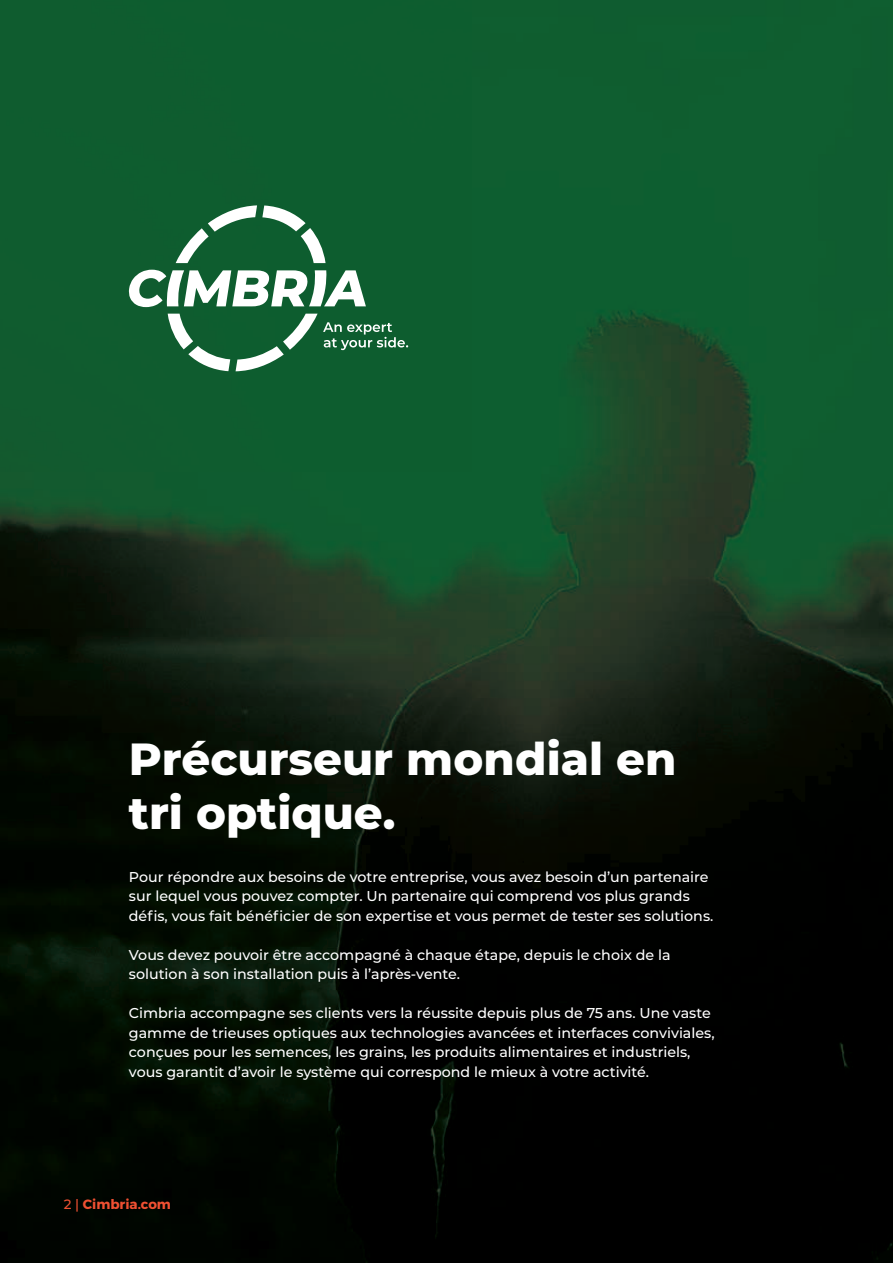
<style>
.page{position:relative;width:893px;height:1263px;background:#fff}
.page>*{position:absolute;margin:0;border:0;box-sizing:border-box;transform-origin:0 0}
.t1{font:800 45px/54px "Montserrat";color:#fff}
.t2{font:500 14.25px/19.5px "Montserrat";color:#fff}
.t3{font:700 13.5px "Montserrat";color:#ef5032}
.s1{font-weight:500}
</style>
<div class="page">
<img style="left:0;top:0;width:893px;height:1263px">
<svg style="left:129px;top:270px;width:237px;height:37px"></svg>
<svg style="left:176px;top:205px;width:150px;height:58px"></svg>
<svg style="left:168px;top:314px;width:62px;height:57px"></svg>
<svg style="left:236px;top:314px;width:172px;height:57px"></svg>
<h1 class="t1" style="left:129px;top:730px;width:549px">Précurseur mondial en tri optique.</h1>
<p class="t2" style="left:129px;top:866px;width:586px">Pour répondre aux besoins de votre entreprise, vous avez besoin d’un partenaire sur lequel vous pouvez compter. Un partenaire qui comprend vos plus grands défis, vous fait bénéficier de son expertise et vous permet de tester ses solutions.</p>
<p class="t2" style="left:129px;top:944px;width:543px">Vous devez pouvoir être accompagné à chaque étape, depuis le choix de la solution à son installation puis à l’après-vente.</p>
<p class="t2" style="left:129px;top:1003px;width:587px">Cimbria accompagne ses clients vers la réussite depuis plus de 75 ans. Une vaste gamme de trieuses optiques aux technologies avancées et interfaces conviviales, conçues pour les semences, les grains, les produits alimentaires et industriels, vous garantit d’avoir le système qui correspond le mieux à votre activité.</p>
<p class="t3" style="left:64px;top:1196px;width:109px"><span class="s1">2 |</span> Cimbria.com</p>
</div>
